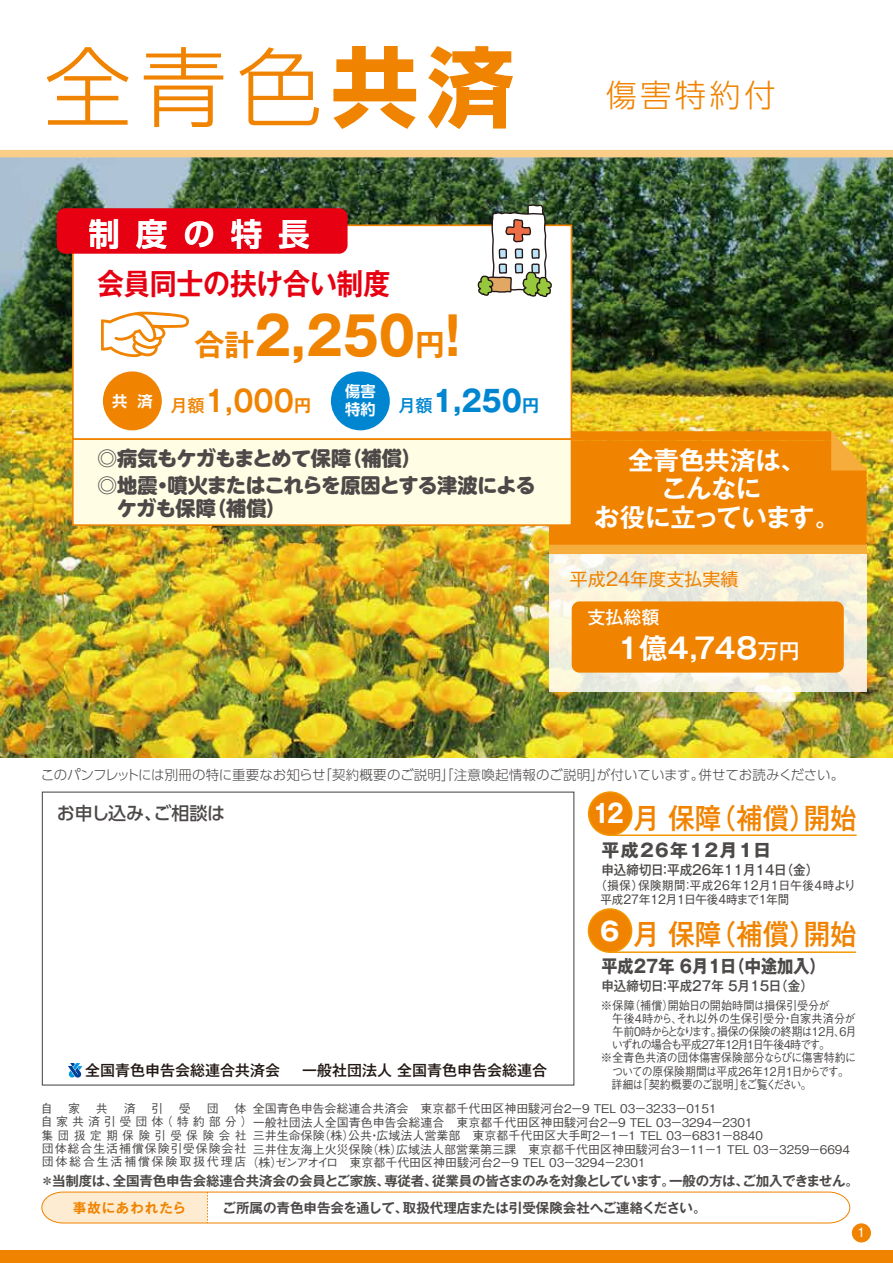
<style>
.page{position:relative;width:893px;height:1263px;background:#fff}
.page>*{position:absolute;margin:0;border:0;box-sizing:border-box;transform-origin:0 0}
.t1{font:300 87px "UD Shin Go Pro";color:#f08300}
.t2{font:700 52.8px "Gothic MB101 Pro";color:#f08300;scale:.91 1}
.t3{font:300 31.5px "UD Shin Go Pro";letter-spacing:.1em;color:#f08300}
.t4{font:700 31.5px "UD Shin Go Pro De";letter-spacing:.505em;color:#fff}
.t5{font:700 29.7px "Gothic MB101 Pro De";letter-spacing:-.015em;color:#e60012;scale:.91 1}
.t6{font:700 29.4px "Gothic MB101 Pro De";color:#f08300;scale:.91 1}
.t7{font:700 29.4px "Gothic MB101 Pro";color:#0086d1;scale:.91 1}
.t8{font:500 28.5px "Gothic MB101 Pro";color:#f08300;scale:.93 1}
.t9{font:700 28.5px "Gothic MB101 Pro De";color:#fff}
.t10{font:700 25.5px/28.5px "Gothic MB101 Pro De";letter-spacing:-.01em;color:#fff;text-align:center}
.t11{font:700 25.5px "Gothic MB101 Pro";color:#fff;scale:.85 1}
.t12{font:700 25.5px "Gothic MB101 Pro";color:#fff}
.t13{font:800 20.25px/27px "UD Shin M Go Pro";letter-spacing:-.035em;color:#4c4948}
.t14{font:700 18px "Gothic MB101 Pro";color:#4c4948;scale:.9 1}
.t15{font:18px "Gothic MB101 Pro";color:#f08300}
.t16{font:700 18px "Gothic MB101 Pro";letter-spacing:.075em;color:#4c4948}
.t17{font:500 18px "UD Shin Go Pro";letter-spacing:-.005em;color:#4c4948}
.t18{font:500 18px "Gothic MB101 Pro";color:#fff}
.t19{font:700 15.3px/18.3px "UD Shin Go Pro De";color:#fff}
.t20{font:500 15px "Gothic MB101 Pro";color:#221815}
.t21{font:700 13.5px "Gothic MB101 Pro De";letter-spacing:-.015em;color:#4c4948}
.t22{font:300 13.5px "UD Shin Go Pro";color:#4c4948}
.t23{font:500 13.5px "Gothic MB101 Pro";color:#4c4948;scale:.93 1}
.t24{font:700 13.5px "Gothic MB101 Pro De";letter-spacing:.07em;color:#f08300}
.t25{font:500 12px "Gothic BBB Pro";color:#4c4948}
.t26{font:12px/14.4px "Gothic MB101 Pro";color:#4c4948;scale:.95 1}
.t27{font:500 12px "Gothic BBB Pro";letter-spacing:-.075em;color:#4c4948;scale:.93 1}
.t28{font:500 12px "Gothic BBB Pro";letter-spacing:-.065em;color:#4c4948;scale:.91 1}
.t29{font:500 12px "Gothic BBB Pro";color:#4c4948;scale:.93 1}
.t30{font:500 12px "Gothic BBB Pro";letter-spacing:-.095em;color:#4c4948;scale:.93 1}
.t31{font:500 12px "Gothic BBB Pro";letter-spacing:-.07em;color:#4c4948;scale:.91 1}
.t32{font:500 12px "Gothic BBB Pro";letter-spacing:.075em;color:#4c4948}
.t33{font:500 12px/26.4px "Gothic BBB Pro";letter-spacing:.42em;color:#4c4948;text-align:right}
.t34{font:12px "Gothic MB101 Pro";color:#fff}
.s1{font-weight:700}
.s2{font-family:"Gothic MB101 Pro De";font-size:30px}
.s3{font-family:"Gothic MB101 Pro";font-weight:500;font-size:17.1px}
.s4{font-size:17.1px}
.s5{font-weight:500;font-size:17.1px}
.s6{font-family:"Gothic MB101 Pro De";font-size:17.1px}
.s7{font-family:"Gothic MB101 Pro";font-weight:500;font-size:21px}
</style>
<div class="page">
<img style="left:0;top:157px;width:893px;height:600px">
<div style="left:852px;top:1223px;width:19px;height:19px;background:#f08300;border-radius:50%"></div>
<div style="left:0;top:1250px;width:893px;height:13px;background:#f08300"></div>
<div style="left:0;top:150px;width:893px;height:7px;background:#facd89"></div>
<svg style="left:41px;top:1191px;width:809px;height:33px"></svg>
<svg style="left:549px;top:554px;width:318px;height:138px;background:#f3efdf"></svg>
<div style="left:549px;top:545px;width:318px;height:9px;background:#f6ad3c"></div>
<div style="left:549px;top:431px;width:318px;height:114px;background:#f08300"></div>
<div style="left:72px;top:224px;width:500px;height:216px;background:#fff;border:2px solid #f08300"></div>
<div style="left:72px;top:438px;width:500px;height:88px;background:#fffde4;border:2px solid #f08300"></div>
<svg style="left:101px;top:312px;width:88px;height:45px"></svg>
<div style="left:57px;top:208px;width:291px;height:46px;background:#e60012;border-radius:9px"></div>
<div style="left:103px;top:371px;width:59px;height:59px;background:#f08300;border-radius:50%"></div>
<div style="left:331px;top:371px;width:59px;height:59px;background:#0086d1;border-radius:50%"></div>
<div style="left:589px;top:792px;width:43px;height:43px;background:#f08300;border-radius:50%"></div>
<div style="left:588px;top:791px;width:44px;height:45px;border:2px solid #f39700;border-radius:50%"></div>
<hr style="left:610px;top:834px;width:247px;height:2px;background:#f39700">
<hr style="left:610px;top:951px;width:246px;height:2px;background:#f39700">
<div style="left:588px;top:909px;width:44px;height:43px;background:#f08300;border-radius:50%"></div>
<div style="left:588px;top:908px;width:44px;height:45px;border:2px solid #f39700;border-radius:50%"></div>
<img style="left:477px;top:198px;width:76px;height:99px">
<svg style="left:68px;top:1063px;width:14px;height:15px"></svg>
<div style="left:572px;top:601px;width:272px;height:72px;background:#f08300;border-radius:8px"></div>
<p class="t1" style="left:44px;top:17px;width:471px">全青色<span class="s1">共済</span></p>
<p class="t3" style="left:606px;top:69px;width:172px">傷害特約付</p>
<p class="t4" style="left:89px;top:208px;width:222px">制度の特長</p>
<p class="t5" style="left:97px;top:259px;width:324px">会員同士の扶け合い制度</p>
<p class="t2" style="left:194px;top:292px;width:312px"><span class="s2">合計</span>2,250<span class="s2">円</span>！</p>
<p class="t19" style="left:345px;top:382px;width:32px">傷害特約</p>
<p class="t6" style="left:112px;top:377px;width:220px"><sup>共</sup> <sup>済</sup> <span class="s3">月額</span>1,000<span class="s4">円</span></p>
<p class="t7" style="left:398px;top:377px;width:156px"><span class="s5">月額</span>1,250<span class="s6">円</span></p>
<p class="t13" style="left:97px;top:444px;width:440px">◎病気もケガもまとめて保障（補償）<br>◎地震・噴火またはこれらを原因とする津波による</p>
<p class="t13" style="left:97px;top:494px;width:191px">　ケガも保障（補償）</p>
<p class="t10" style="left:594px;top:442px;width:247px">全青色共済は、<br>こんなに<br>お役に立っています。</p>
<p class="t15" style="left:570px;top:564px;width:170px">平成24年度支払実績</p>
<p class="t18" style="left:587px;top:602px;width:73px">支払総額</p>
<p class="t9" style="left:617px;top:624px;width:184px">1億4,748<span class="s7">万円</span></p>
<p class="t22" style="left:41px;top:763px;width:805px">このパンフレットには別冊の特に重要なお知らせ「契約概要のご説明」「注意喚起情報のご説明」が付いています。併せてお読みください。</p>
<p class="t17" style="left:57px;top:799px;width:170px">お申し込み、ご相談は</p>
<p class="t20" style="left:85px;top:1058px;width:196px">全国青色申告会総連合共済会</p>
<p class="t20" style="left:302px;top:1058px;width:246px">一般社団法人 全国青色申告会総連合</p>
<p class="t11" style="left:593px;top:792px;width:38px">12</p>
<p class="t8" style="left:633px;top:795px;width:271px">月 保障（補償）開始　</p>
<p class="t16" style="left:601px;top:835px;width:171px">平成26年12月1日</p>
<p class="t26" style="left:601px;top:876px;width:270px;text-indent:-5px">（損保）保険期間：平成26年12月1日午後4時より平成27年12月1日午後4時まで1年間</p>
<p class="t23" style="left:601px;top:858px;width:235px">申込締切日：平成26年11月14日（金）</p>
<p class="t12" style="left:600px;top:910px;width:21px">6</p>
<p class="t8" style="left:633px;top:911px;width:271px">月 保障（補償）開始　</p>
<p class="t14" style="left:601px;top:951px;width:251px">平成27年 6月1日（中途加入）</p>
<p class="t25" style="left:601px;top:995px;width:231px">※保障（補償）開始日の開始時間は損保引受分が</p>
<p class="t29" style="left:612px;top:1008px;width:263px">午後4時から、それ以外の生保引受分・自家共済分が</p>
<p class="t27" style="left:613px;top:1022px;width:264px">午前0時からとなります。損保の保険の終期は12月、6月</p>
<p class="t30" style="left:612px;top:1035px;width:236px">いずれの場合も平成27年12月1日午後4時です。</p>
<p class="t25" style="left:601px;top:1048px;width:257px">※全青色共済の団体傷害保険部分ならびに傷害特約に</p>
<p class="t28" style="left:612px;top:1061px;width:262px">ついての原保険期間は平成26年12月1日からです。</p>
<p class="t31" style="left:601px;top:1074px;width:234px">　詳細は「契約概要のご説明」をご覧ください。</p>
<p class="t23" style="left:601px;top:974px;width:229px">申込締切日：平成27年 5月15日（金）</p>
<p class="t25" style="left:41px;top:1099px;width:13px">自</p>
<p class="t25" style="left:68px;top:1099px;width:13px">家</p>
<p class="t25" style="left:96px;top:1099px;width:13px">共</p>
<p class="t25" style="left:124px;top:1099px;width:13px">済</p>
<p class="t25" style="left:151px;top:1099px;width:13px">引</p>
<p class="t25" style="left:179px;top:1099px;width:13px">受</p>
<p class="t25" style="left:207px;top:1099px;width:13px">団</p>
<p class="t25" style="left:253px;top:1099px;width:465px">全国青色申告会総連合共済会　東京都千代田区神田駿河台2ー9 TEL 03－3233－0151</p>
<p class="t25" style="left:41px;top:1112px;width:713px">自家共済引受団体（特約部分）一般社団法人全国青色申告会総連合　東京都千代田区神田駿河台2ー9 TEL 03－3294－2301</p>
<p class="t25" style="left:253px;top:1126px;width:512px">三井生命保険（株）公共・広域法人営業部　東京都千代田区大手町2－1－1 TEL 03－6831－8840</p>
<p class="t25" style="left:253px;top:1139px;width:599px">三井住友海上火災保険（株）広域法人部営業第三課　東京都千代田区神田駿河台3－11－1 TEL 03－3259－6694</p>
<p class="t25" style="left:42px;top:1153px;width:605px">団体総合生活補償保険取扱代理店（株）ゼンアオイロ　東京都千代田区神田駿河台2－9 TEL 03－3294－2301</p>
<p class="t33" style="left:42px;top:1094px;width:206px">体<br>集団扱定期保険引受保険会社</p>
<p class="t32" style="left:42px;top:1139px;width:206px">団体総合生活補償保険引受保険会社</p>
<p class="t21" style="left:40px;top:1170px;width:820px">＊当制度は、全国青色申告会総連合共済会の会員とご家族、専従者、従業員の皆さまのみを対象としています。一般の方は、ご加入できません。</p>
<p class="t24" style="left:73px;top:1196px;width:115px">事故にあわれたら</p>
<p class="t21" style="left:223px;top:1196px;width:485px">ご所属の青色申告会を通して、取扱代理店または引受保険会社へご連絡ください。</p>
<p class="t34" style="left:857px;top:1222px;width:10px">1</p>
</div>
